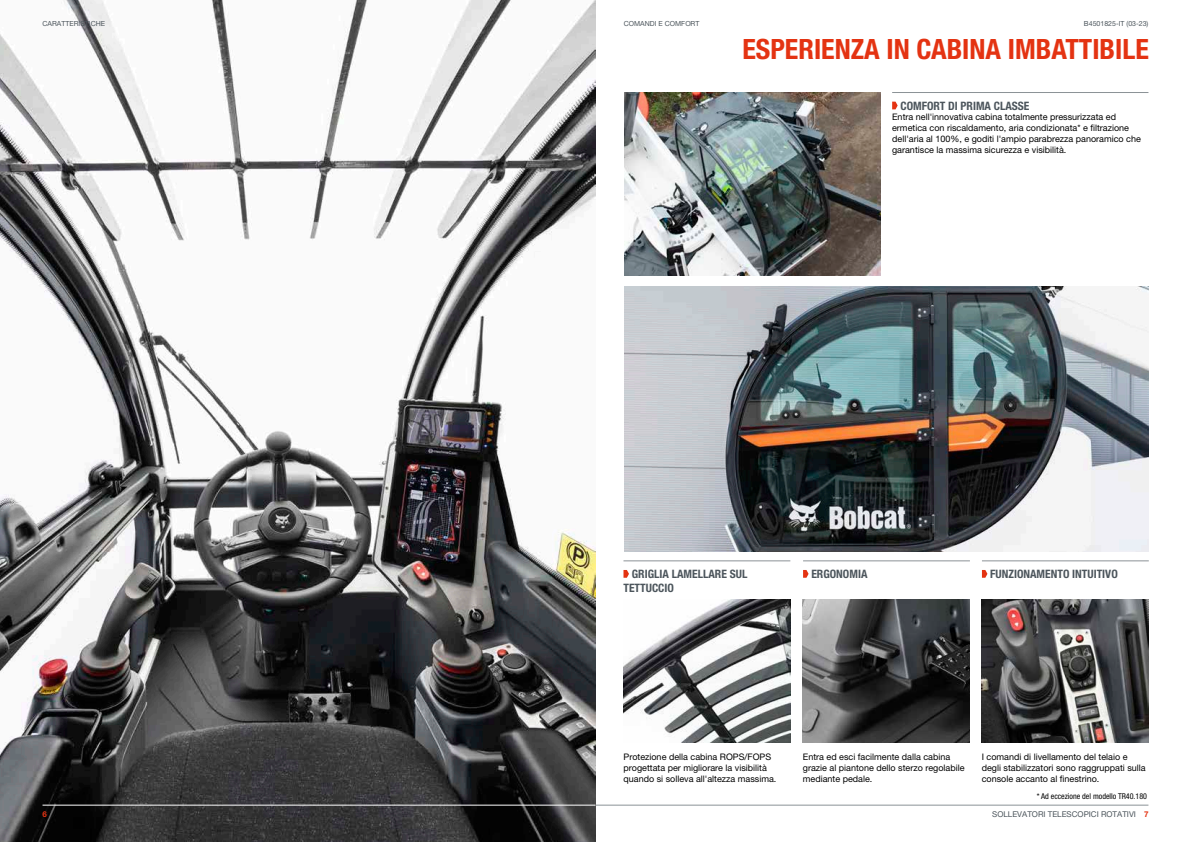
<style>
.page{position:relative;width:1191px;height:842px;background:#fff}
.page>*{position:absolute;margin:0;border:0;box-sizing:border-box;transform-origin:0 0}
.t1{font:700 condensed 28px "Helvetica Neue LT Pro";color:#e43312}
.t2{font:700 condensed 11.6px/13.6px "Helvetica Neue LT Pro";color:#4c555c}
.t3{font:9px/10.8px "Helvetica Neue LT Pro";color:#000}
.t4{font:8px "Helvetica Neue LT Pro";color:#4c555c}
.t5{font:condensed 8px "Helvetica Neue LT Pro";color:#000}
.t6{font:700 8px "Helvetica Neue LT Pro";color:#e43312}
.t7{font:7px "Helvetica Neue LT Pro";color:#4c555c}
.s1{font-weight:700;color:#e43312}
</style>
<div class="page">
<hr style="left:43px;top:805px;width:1105px;height:1px;background:#8b9296">
<img style="left:0;top:0;width:595px;height:842px">
<hr style="left:43px;top:805px;width:552px;height:1px;background:#fff">
<img style="left:624px;top:287px;width:524px;height:264px">
<img style="left:624px;top:92px;width:256px;height:184px">
<img style="left:803px;top:600px;width:166px;height:142px">
<img style="left:981px;top:600px;width:167px;height:142px">
<img style="left:623px;top:600px;width:167px;height:142px">
<hr style="left:892px;top:92px;width:256px;height:1px;background:#8b9296">
<svg style="left:892px;top:102px;width:5px;height:7px"></svg>
<hr style="left:803px;top:561px;width:167px;height:1px;background:#8b9296">
<svg style="left:803px;top:570px;width:5px;height:8px"></svg>
<hr style="left:982px;top:561px;width:166px;height:1px;background:#8b9296">
<svg style="left:982px;top:570px;width:5px;height:8px"></svg>
<hr style="left:623px;top:561px;width:167px;height:1px;background:#8b9296">
<svg style="left:623px;top:570px;width:6px;height:8px"></svg>
<p class="t7" style="left:43px;top:19px;width:64px">CARATTERISTICHE</p>
<p class="t7" style="left:624px;top:19px;width:77px">COMANDI E COMFORT</p>
<p class="t7" style="left:1084px;top:19px;width:66px">B4501825-IT (03-23)</p>
<h1 class="t1" style="left:742px;top:32px;width:408px">ESPERIENZA IN CABINA IMBATTIBILE</h1>
<p class="t2" style="left:900px;top:99px;width:131px">COMFORT DI PRIMA CLASSE</p>
<p class="t3" style="left:892px;top:112px;width:250px">Entra nell'innovativa cabina totalmente pressurizzata ed ermetica con riscaldamento, aria condizionata* e filtrazione dell'aria al 100%, e goditi l'ampio parabrezza panoramico che garantisce la massima sicurezza e visibilità.</p>
<p class="t2" style="left:623px;top:567px;width:125px;text-indent:8px">GRIGLIA LAMELLARE SUL<br>TETTUCCIO</p>
<p class="t2" style="left:811px;top:567px;width:58px">ERGONOMIA</p>
<p class="t2" style="left:990px;top:567px;width:129px">FUNZIONAMENTO INTUITIVO</p>
<p class="t3" style="left:623px;top:751px;width:154px">Protezione della cabina ROPS/FOPS progettata per migliorare la visibilità quando si solleva all'altezza massima.</p>
<p class="t3" style="left:803px;top:751px;width:163px">Entra ed esci facilmente dalla cabina grazie al piantone dello sterzo regolabile mediante pedale.</p>
<p class="t3" style="left:981px;top:751px;width:165px">I comandi di livellamento del telaio e degli stabilizzatori sono raggruppati sulla console accanto al finestrino.</p>
<p class="t5" style="left:1036px;top:791px;width:112px">* Ad eccezione del modello TR40.180</p>
<p class="t6" style="left:43px;top:809px;width:6px">6</p>
<p class="t4" style="left:992px;top:810px;width:158px">SOLLEVATORI TELESCOPICI ROTATIVI <span class="s1">7</span></p>
</div>
